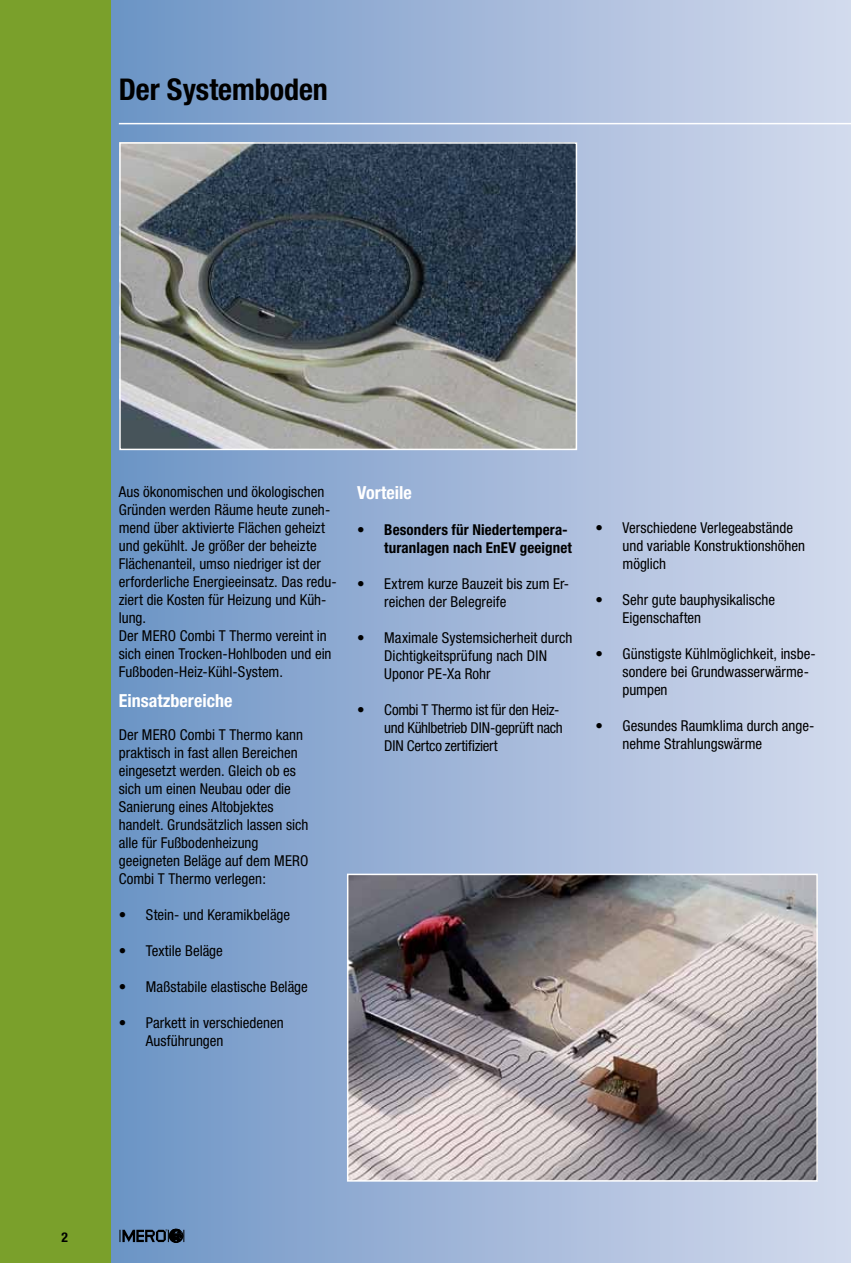
<style>
.page{position:relative;width:851px;height:1263px;background:#fff}
.page>*{position:absolute;margin:0;border:0;box-sizing:border-box;transform-origin:0 0}
.t1{font:700 condensed 30px "Helvetica Neue";color:#000}
.t2{font:700 condensed 18px "Helvetica Neue";color:#fff}
.t3{font:condensed 15px/18px "Helvetica Neue";color:#000}
.t4{font:condensed 15px/18px "Helvetica Neue";letter-spacing:-.02em;color:#000}
.t5{font:700 condensed 15px/18px "Helvetica Neue";letter-spacing:.005em;color:#000;text-align:right}
.t6{font:700 condensed 13.5px "Helvetica Neue";color:#000}
</style>
<div class="page">
<div style="left:108px;top:0;width:742px;height:1263px;background:linear-gradient(to right,#6d94c5,#d5daed)"></div>
<div style="left:0;top:0;width:111px;height:1263px;background:#7aa02b"></div>
<img style="left:350px;top:877px;width:464px;height:301px">
<div style="left:347px;top:874px;width:470px;height:307px;border:2px solid #fff"></div>
<img style="left:122px;top:145px;width:452px;height:302px">
<div style="left:119px;top:142px;width:458px;height:308px;border:2px solid #fff"></div>
<hr style="left:119px;top:123px;width:731px;height:1px;background:#fff">
<svg style="left:120px;top:1229px;width:64px;height:14px"></svg>
<h1 class="t1" style="left:119px;top:71px;width:210px">Der Systemboden</h1>
<p class="t3" style="left:119px;top:482px;width:219px">Aus ökonomischen und ökologischen Gründen werden Räume heute zuneh&shy;mend über aktivierte Flächen geheizt und gekühlt. Je größer der beheizte Flächenanteil, umso niedriger ist der erforderliche Energieeinsatz. Das redu&shy;ziert die Kosten für Heizung und Küh&shy;lung.<br>Der MERO Combi T Thermo vereint in sich einen Trocken-Hohlboden und ein Fußboden-Heiz-Kühl-System.</p>
<p class="t2" style="left:119px;top:689px;width:115px">Einsatzbereiche</p>
<p class="t3" style="left:119px;top:726px;width:191px">Der MERO Combi T Thermo kann praktisch in fast allen Bereichen eingesetzt werden. Gleich ob es sich um einen Neubau oder die<br>Sanierung eines Altobjektes handelt. Grundsätzlich lassen sich alle für Fußbodenheizung geeigneten Beläge auf dem MERO<br>Combi T Thermo verlegen:</p>
<p class="t3" style="left:119px;top:906px;width:173px">• Stein- und Keramikbeläge</p>
<p class="t3" style="left:119px;top:942px;width:105px">• Textile Beläge</p>
<p class="t3" style="left:119px;top:978px;width:190px">• Maßstabile elastische Beläge</p>
<p class="t3" style="left:146px;top:1014px;width:139px;text-indent:-27px">• Parkett in verschiedenen<br>Ausführungen</p>
<p class="t2" style="left:357px;top:481px;width:56px">Vorteile</p>
<p class="t5" style="left:357px;top:520px;width:216px">• Besonders für Niedertempera&shy;turanlagen nach EnEV geeignet</p>
<p class="t3" style="left:384px;top:574px;width:186px;text-indent:-27px">• Extrem kurze Bauzeit bis zum Er&shy;reichen der Belegreife</p>
<p class="t3" style="left:384px;top:628px;width:190px;text-indent:-27px">• Maximale Systemsicherheit durch<br>Dichtigkeitsprüfung nach DIN<br>Uponor PE-Xa Rohr</p>
<p class="t4" style="left:384px;top:700px;width:180px;text-indent:-27px">• Combi T Thermo ist für den Heiz&shy;und Kühlbetrieb DIN-geprüft nach<br>DIN Certco zertifiziert</p>
<p class="t3" style="left:622px;top:518px;width:184px;text-indent:-27px">• Verschiedene Verlegeabstände und variable Konstruktionshöhen möglich</p>
<p class="t3" style="left:622px;top:590px;width:154px;text-indent:-27px">• Sehr gute bauphysikalische<br>Eigenschaften</p>
<p class="t3" style="left:622px;top:644px;width:195px;text-indent:-27px">• Günstigste Kühlmöglichkeit, insbe&shy;sondere bei Grundwasserwärme&shy;pumpen</p>
<p class="t3" style="left:622px;top:716px;width:193px;text-indent:-27px">• Gesundes Raumklima durch ange&shy;nehme Strahlungswärme</p>
<p class="t6" style="left:62px;top:1228px;width:8px">2</p>
</div>
